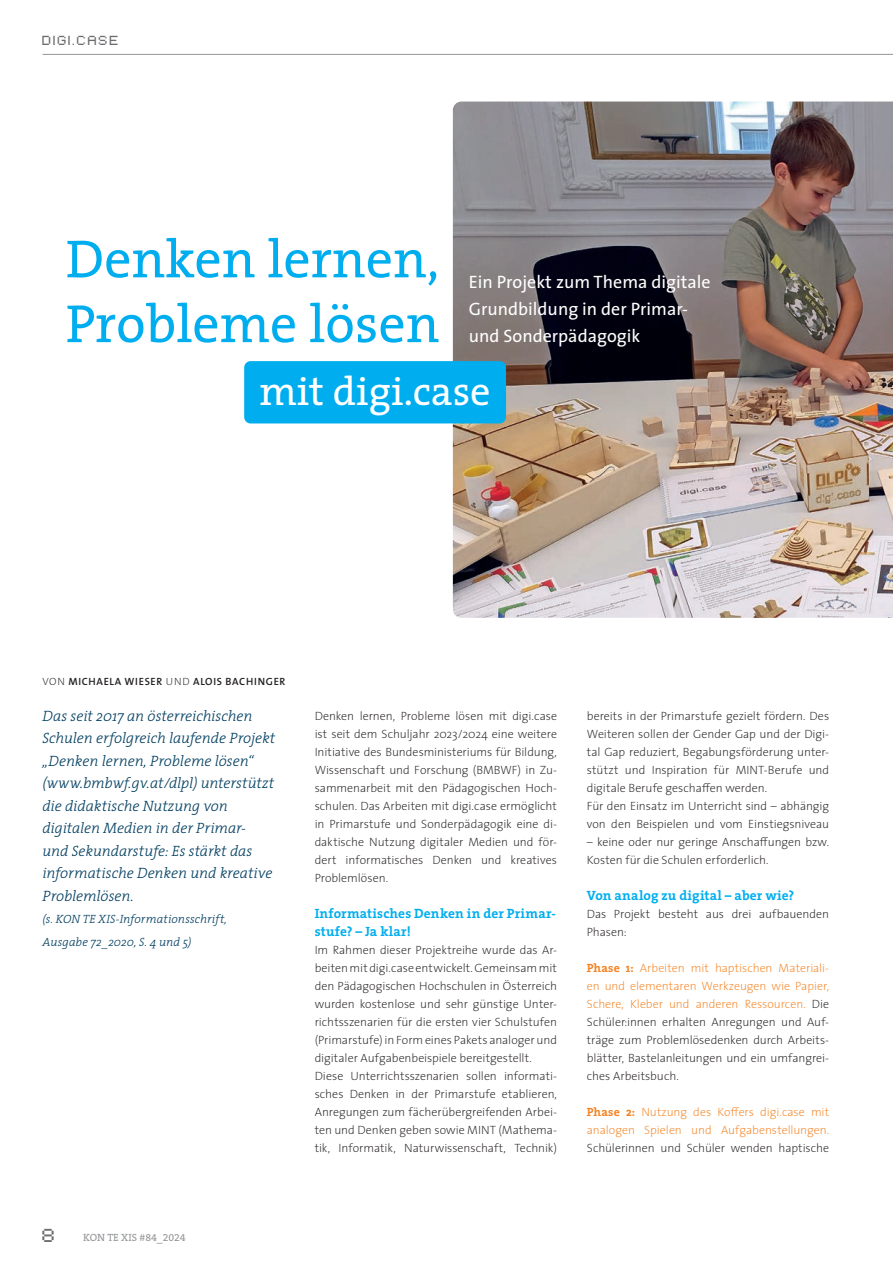
<style>
.page{position:relative;width:893px;height:1263px;background:#fff}
.page>*{position:absolute;margin:0;border:0;box-sizing:border-box;transform-origin:0 0}
.t1{font:54px/64.8px "The Serif";color:#00aeef}
.t2{font:40.35px "The Serif";color:#fff}
.t3{font:18px/27px "The Sans";color:#fff}
.t4{font:italic 300 15px/22.5px "The Serif";letter-spacing:-.005em;color:#003e60}
.t5{font:15px "Pixel FJ8 pt 1 Normal";color:#6c6d70}
.t6{font:700 13.5px/18px "The Serif";letter-spacing:.015em;color:#00aeef}
.t7{font:200 12px/18px "The Sans";color:#231f20}
.t8{font:200 12px/18px "The Sans";letter-spacing:-.005em;color:#f58220}
.t9{font:italic 300 12px/22.5px "The Serif";letter-spacing:.005em;color:#003e60}
.t10{font:600 10.5px "The Sans";letter-spacing:.065em;color:#231f20}
.t11{font:10.5px "The Serif B W5 Plain";color:#939598}
.t12{font:10.5px "Pixel FJ8 pt 1 Normal";letter-spacing:.16em;color:#6c6d70}
.s1{font-weight:200}
.s2{font-family:"The Serif";font-weight:700;color:#f58220}
.s3{color:#f58220}
.s4{font-family:"The Serif";font-weight:700}
</style>
<div class="page">
<img style="left:453px;top:102px;width:440px;height:516px">
<hr style="left:43px;top:54px;width:850px;height:1px;background:#939598">
<div style="left:244px;top:361px;width:262px;height:62px;background:#00aeef;border-radius:6px"></div>
<p class="t12" style="left:43px;top:32px;width:78px">DIGI.CASE</p>
<h1 class="t1" style="left:66px;top:225px;width:375px">Denken lernen,<br>Probleme lösen</h1>
<h3 class="t3" style="left:469px;top:268px;width:243px">Ein Projekt zum Thema digitale<br>Grundbildung in der Primar&shy;und Sonderpädagogik</h3>
<h2 class="t2" style="left:259px;top:358px;width:233px">mit digi.case</h2>
<p class="t10" style="left:43px;top:672px;width:244px"><span class="s1">VON</span> MICHAELA WIESER <span class="s1">UND</span> ALOIS BACHINGER</p>
<p class="t4" style="left:43px;top:704px;width:234px">Das seit 2017 an österreichischen<br>Schulen erfolgreich laufende Projekt „Denken lernen, Probleme lösen“ (www.bmbwf.gv.at/dlpl) unterstützt die didaktische Nutzung von digitalen Medien in der Primar&shy;und Sekundarstufe: Es stärkt das informatische Denken und kreative<br>Problemlösen.</p>
<p class="t9" style="left:43px;top:907px;width:186px">(s. KON TE XIS-Informationsschrift,<br>Ausgabe 72_2020, S. 4 und 5)</p>
<p class="t7" style="left:315px;top:707px;width:244px;text-align:justify">Denken lernen, Probleme lösen mit digi.case ist seit dem Schuljahr 2023/2024 eine weitere Initiative des Bundesministeriums für Bildung, Wissenschaft und Forschung (BMBWF) in Zu&shy;sammenarbeit mit den Pädagogischen Hoch&shy;schulen. Das Arbeiten mit digi.case ermöglicht in Primarstufe und Sonderpädagogik eine di&shy;daktische Nutzung digitaler Medien und för&shy;dert informatisches Denken und kreatives Problemlösen.</p>
<p class="t6" style="left:315px;top:904px;width:243px">Informatisches Denken in der Primar&shy;stufe? – Ja klar!</p>
<p class="t7" style="left:315px;top:941px;width:244px">Im Rahmen dieser Projektreihe wurde das Ar&shy;beiten mit digi.case entwickelt. Gemeinsam mit den Pädagogischen Hochschulen in Österreich wurden kostenlose und sehr günstige Unter&shy;richtsszenarien für die ersten vier Schulstufen (Primarstufe) in Form eines Pakets analoger und digitaler Aufgabenbeispiele bereitgestellt.<br>Diese Unterrichtsszenarien sollen informati&shy;sches Denken in der Primarstufe etablieren, Anregungen zum fächerübergreifenden Arbei&shy;ten und Denken geben sowie MINT (Mathema&shy;tik, Informatik, Naturwissenschaft, Technik)</p>
<p class="t5" style="left:43px;top:1223px;width:15px">8</p>
<p class="t11" style="left:83px;top:1231px;width:104px">KON TE XIS #84_2024</p>
<p class="t7" style="left:587px;top:707px;width:244px">bereits in der Primarstufe gezielt fördern. Des Weiteren sollen der Gender Gap und der Digi&shy;tal Gap reduziert, Begabungsförderung unter&shy;stützt und Inspiration für MINT-Berufe und digitale Berufe geschaffen werden.<br>Für den Einsatz im Unterricht sind – abhängig von den Beispielen und vom Einstiegsniveau</p>
<p class="t7" style="left:587px;top:833px;width:244px">– keine oder nur geringe Anschaffungen bzw.<br>Kosten für die Schulen erforderlich.</p>
<p class="t6" style="left:587px;top:886px;width:209px">Von analog zu digital – aber wie?</p>
<p class="t7" style="left:587px;top:905px;width:244px">Das Projekt besteht aus drei aufbauenden<br>Phasen:</p>
<p class="t7" style="left:587px;top:959px;width:244px;text-align:justify"><span class="s2">Phase 1:</span> <span class="s3">Arbeiten mit haptischen Materiali&shy;en und elementaren Werkzeugen wie Papier, Schere, Kleber und anderen Ressourcen.</span> Die Schüler:innen erhalten Anregungen und Auf&shy;träge zum Problemlösedenken durch Arbeits&shy;blätter, Bastelanleitungen und ein umfangrei&shy;ches Arbeitsbuch.</p>
<p class="t8" style="left:587px;top:1103px;width:244px"><span class="s4">Phase 2:</span> Nutzung des Koffers digi.case mit analogen Spielen und Aufgabenstellungen.</p>
<p class="t7" style="left:587px;top:1139px;width:244px">Schülerinnen und Schüler wenden haptische</p>
</div>
